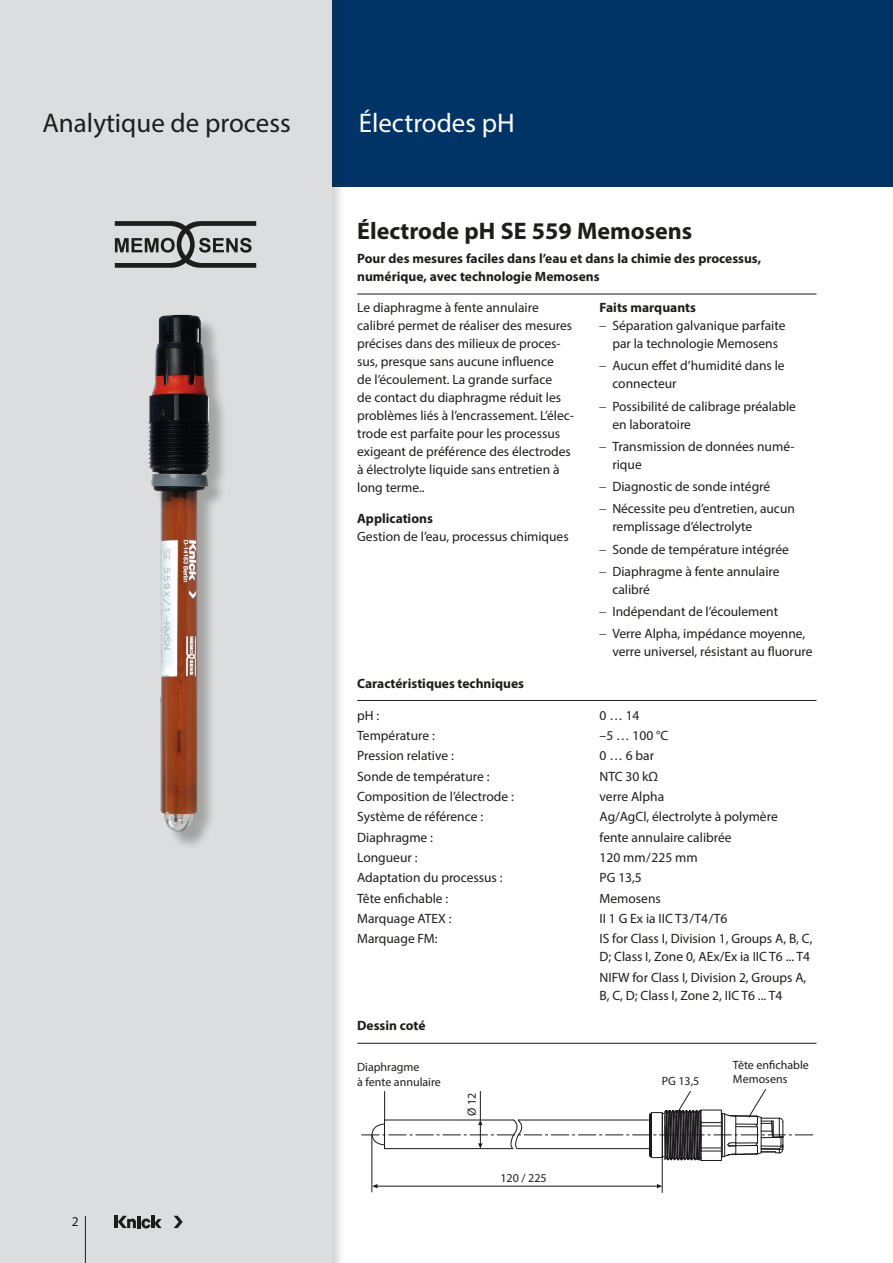
<style>
.page{position:relative;width:893px;height:1263px;background:#fff}
.page>*{position:absolute;margin:0;border:0;box-sizing:border-box;transform-origin:0 0}
.t1{font:27px "Myriad Pro";color:#1d1d1b}
.Produktgruppe{font:27px "Myriad Pro";color:#fff}
.Headline_Produkt{font:700 24px "Myriad Pro";color:#1d1d1b}
.Text{font:13.5px/18px "Myriad Pro";color:#1d1d1b}
.Tabelle{font:13.5px/18px "Myriad Pro";color:#1d1d1b}
.Subhead_Produkt{font:700 13.5px/18px "Myriad Pro";color:#1d1d1b}
.Tabelle_Headline{font:700 13.5px "Myriad Pro";color:#1d1d1b}
.Zwischenüberschrift{font:700 13.5px "Myriad Pro";color:#1d1d1b}
.Beschriftungen{font:12px/14.2px "Myriad Pro";color:#1d1d1b}
.s1{font-family:"Frutiger LT Com";font-weight:300}
</style>
<div class="page">
<div style="left:332px;top:0;width:561px;height:187px;background:#003466"></div>
<div style="left:0;top:0;width:346px;height:1263px;background:#1d1d1b;opacity:.2"></div>
<div style="left:0;top:0;width:332px;height:1263px;background:#dcddde"></div>
<hr style="left:85px;top:1216px;width:1px;height:47px;background:#1d1d1b">
<hr style="left:114px;top:1216px;width:4px;height:12px;background:#1d1d1b">
<svg style="left:174px;top:1216px;width:9px;height:12px"></svg>
<svg style="left:118px;top:1216px;width:44px;height:12px"></svg>
<div style="left:151px;top:317px;width:77px;height:533px;background:#1d1d1b;opacity:.3"></div>
<img style="left:148px;top:315px;width:38px;height:517px">
<svg style="left:115px;top:221px;width:141px;height:47px"></svg>
<hr style="left:372px;top:1135px;width:1px;height:57px;background:#1b191d">
<hr style="left:662px;top:1156px;width:1px;height:37px;background:#1b191d">
<hr style="left:377px;top:1186px;width:280px;height:1px;background:#1b191d">
<svg style="left:657px;top:1184px;width:5px;height:4px"></svg>
<svg style="left:372px;top:1184px;width:5px;height:4px"></svg>
<svg style="left:361px;top:1089px;width:452px;height:82px"></svg>
<hr style="left:357px;top:294px;width:459px;height:1px;background:#1d1d1b">
<hr style="left:357px;top:700px;width:459px;height:1px;background:#1d1d1b">
<hr style="left:357px;top:1043px;width:459px;height:1px;background:#1d1d1b">
<h1 class="t1" style="left:43px;top:106px;width:250px">Analytique de process</h1>
<p class="Text" style="left:72px;top:1212px;width:8px">2</p>
<p class="Produktgruppe" style="left:359px;top:106px;width:158px">Électrodes pH</p>
<p class="Headline_Produkt" style="left:357px;top:215px;width:337px">Électrode pH SE 559 Memosens</p>
<p class="Subhead_Produkt" style="left:357px;top:249px;width:405px">Pour des mesures faciles dans l’eau et dans la chimie des processus, numérique, avec technologie Memosens</p>
<p class="Text" style="left:357px;top:298px;width:218px">Le diaphragme à fente annulaire calibré permet de réaliser des mesures précises dans des milieux de proces&shy;sus, presque sans aucune influence<br>de l’écoulement. La grande surface<br>de contact du diaphragme réduit les problèmes liés à l’encrassement. L’élec&shy;trode est parfaite pour les processus exigeant de préférence des électrodes à électrolyte liquide sans entretien à long terme..</p>
<p class="Zwischenüberschrift" style="left:357px;top:509px;width:77px">Applications</p>
<p class="Text" style="left:357px;top:527px;width:213px">Gestion de l’eau, processus chimiques</p>
<p class="Tabelle_Headline" style="left:357px;top:674px;width:168px">Caractéristiques techniques</p>
<p class="Zwischenüberschrift" style="left:600px;top:299px;width:98px">Faits marquants</p>
<p class="Text" style="left:600px;top:316px;width:187px;text-align:center"><span class="s1">–</span> Séparation galvanique parfaite par la technologie Memosens</p>
<p class="Text" style="left:612px;top:357px;width:174px;text-indent:-13px"><span class="s1">–</span> Aucun effet d’humidité dans le connecteur</p>
<p class="Text" style="left:612px;top:397px;width:185px;text-indent:-13px"><span class="s1">–</span> Possibilité de calibrage préalable en laboratoire</p>
<p class="Text" style="left:612px;top:437px;width:184px;text-indent:-13px"><span class="s1">–</span> Transmission de données numé&shy;rique</p>
<p class="Text" style="left:600px;top:477px;width:172px"><span class="s1">–</span> Diagnostic de sonde intégré</p>
<p class="Text" style="left:612px;top:500px;width:184px;text-indent:-13px"><span class="s1">–</span> Nécessite peu d’entretien, aucun remplissage d’électrolyte</p>
<p class="Text" style="left:600px;top:540px;width:191px"><span class="s1">–</span> Sonde de température intégrée</p>
<p class="Text" style="left:612px;top:562px;width:169px;text-indent:-13px"><span class="s1">–</span> Diaphragme à fente annulaire calibré</p>
<p class="Text" style="left:600px;top:602px;width:180px"><span class="s1">–</span> Indépendant de l’écoulement</p>
<p class="Text" style="left:612px;top:625px;width:202px;text-indent:-13px"><span class="s1">–</span> Verre Alpha, impédance moyenne, verre universel, résistant au fluorure</p>
<p class="Tabelle" style="left:357px;top:706px;width:24px">pH :</p>
<p class="Tabelle" style="left:600px;top:706px;width:42px">0 … 14</p>
<p class="Tabelle" style="left:357px;top:726px;width:79px">Température :</p>
<p class="Tabelle" style="left:600px;top:726px;width:70px">–5 … 100 °C</p>
<p class="Tabelle" style="left:357px;top:747px;width:98px">Pression relative :</p>
<p class="Tabelle" style="left:600px;top:747px;width:56px">0 … 6 bar</p>
<p class="Tabelle" style="left:357px;top:767px;width:134px">Sonde de température :</p>
<p class="Tabelle" style="left:600px;top:767px;width:60px">NTC 30 kΩ</p>
<p class="Tabelle" style="left:357px;top:787px;width:158px">Composition de l’électrode :</p>
<p class="Tabelle" style="left:600px;top:787px;width:66px">verre Alpha</p>
<p class="Tabelle" style="left:357px;top:808px;width:127px">Système de référence :</p>
<p class="Tabelle" style="left:600px;top:808px;width:180px">Ag/AgCl, électrolyte à polymère</p>
<p class="Tabelle" style="left:357px;top:828px;width:77px">Diaphragme :</p>
<p class="Tabelle" style="left:600px;top:828px;width:134px">fente annulaire calibrée</p>
<p class="Tabelle" style="left:357px;top:848px;width:62px">Longueur :</p>
<p class="Tabelle" style="left:600px;top:848px;width:100px">120 mm/225 mm</p>
<p class="Tabelle" style="left:357px;top:869px;width:147px">Adaptation du processus :</p>
<p class="Tabelle" style="left:600px;top:869px;width:44px">PG 13,5</p>
<p class="Tabelle" style="left:357px;top:889px;width:93px">Tête enfichable :</p>
<p class="Tabelle" style="left:600px;top:889px;width:63px">Memosens</p>
<p class="Tabelle" style="left:357px;top:909px;width:96px">Marquage ATEX :</p>
<p class="Tabelle" style="left:600px;top:909px;width:129px">II 1 G Ex ia IIC T3/T4/T6</p>
<p class="Tabelle" style="left:357px;top:930px;width:82px">Marquage FM:</p>
<p class="Tabelle" style="left:600px;top:930px;width:214px">IS for Class I, Division 1, Groups A, B, C,<br>D; Class I, Zone 0, AEx/Ex ia IIC T6 ... T4</p>
<p class="Tabelle" style="left:600px;top:968px;width:208px">NIFW for Class I, Division 2, Groups A,<br>B, C, D; Class I, Zone 2, IIC T6 ... T4</p>
<p class="Tabelle_Headline" style="left:357px;top:1017px;width:70px">Dessin coté</p>
<p class="Beschriftungen" style="left:357px;top:1060px;width:85px">Diaphragme<br>à fente annulaire</p>
<p class="Beschriftungen" style="left:465px;top:1116px;width:25px;rotate:-90deg">Ø 12</p>
<p class="Beschriftungen" style="left:500px;top:1170px;width:48px">120 / 225</p>
<p class="Beschriftungen" style="left:662px;top:1074px;width:39px">PG 13,5</p>
<p class="Beschriftungen" style="left:733px;top:1058px;width:78px">Tête enfichable<br>Memosens</p>
</div>
